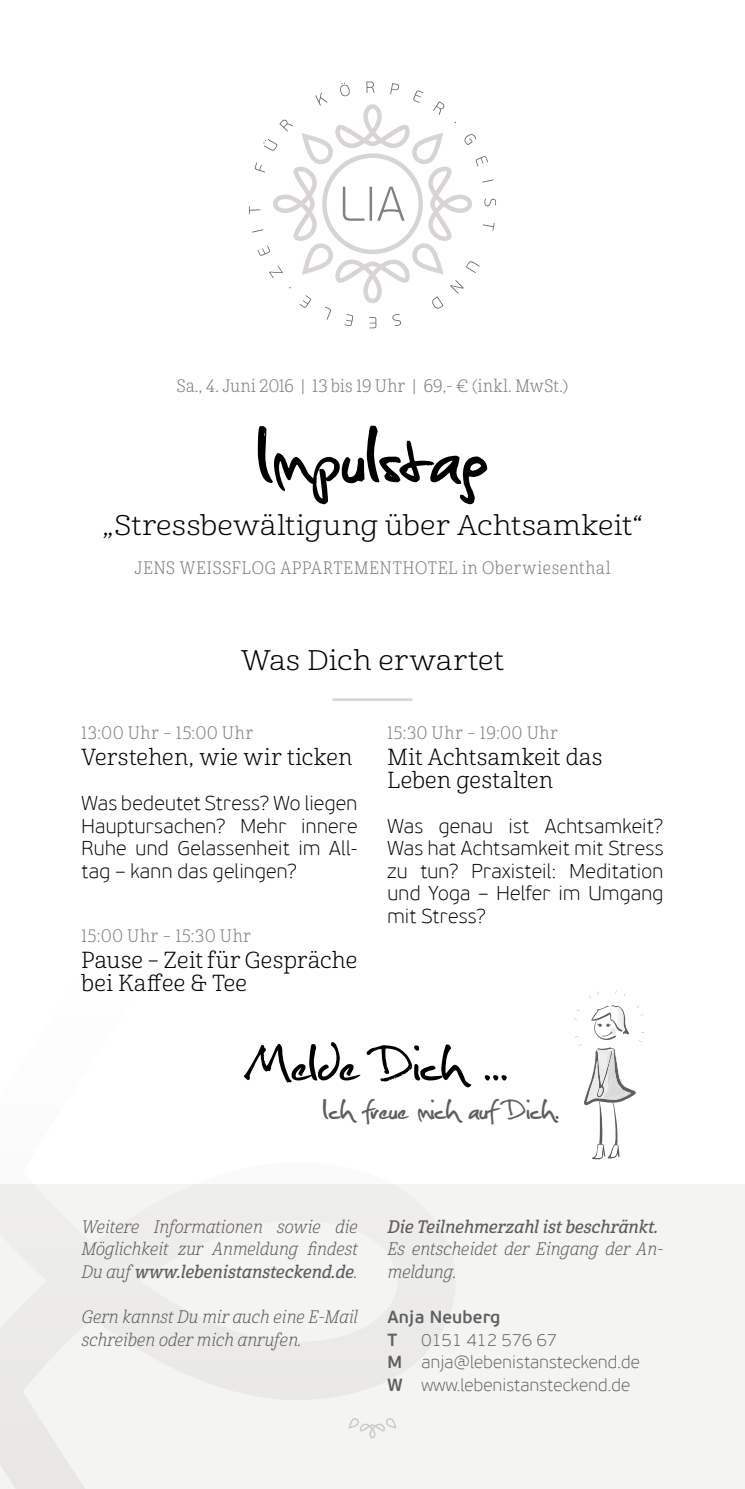
<style>
.page{position:relative;width:745px;height:1489px;background:#fff}
.page>*{position:absolute;margin:0;border:0;box-sizing:border-box;transform-origin:0 0}
.t1{font:105px "Christopherhand";color:#000}
.t2{font:67.5px "Christopherhand";color:#000}
.t3{font:37.5px "Christopherhand";color:#5f5e5e}
.t4{font:27.5px "Cabrito Ext Boo";letter-spacing:.005em;color:#000}
.t5{font:22.5px/22.5px "Cabrito Nor Boo";letter-spacing:.015em;color:#000}
.t6{font:100 20px/22.5px "PF Beau Sans Pro";letter-spacing:.015em;color:#000;text-align:justify}
.t7{font:17.5px/22.5px "Cabrito Con Boo It";letter-spacing:.01em;color:#5f5e5e}
.t8{font:17.5px "Cabrito Con Boo";letter-spacing:.05em;color:#828180}
.t9{font:100 17.5px/22.5px "PF Beau Sans Pro";letter-spacing:.01em;color:#5f5e5e}
.t10{font:17.5px "Cabrito Con Dem It";letter-spacing:.01em;color:#5f5e5e}
.t11{font:17.5px "Cabrito Con Boo";letter-spacing:.025em;color:#828180}
.t12{font:600 17.5px/22.5px "PF Beau Sans Pro";letter-spacing:.01em;color:#5f5e5e}
.s1{font-family:"Cabrito Con Boo It"}
.s2{font-weight:600}
</style>
<div class="page">
<div style="left:0;top:1184px;width:744px;height:304px;background:#f4f4f2"></div>
<svg style="left:249px;top:81px;width:246px;height:247px"></svg>
<hr style="left:332px;top:698px;width:80px;height:2px;background:#d8d4d3">
<svg style="left:574px;top:1005px;width:70px;height:154px"></svg>
<p class="t11" style="left:177px;top:375px;width:393px">Sa., 4. Juni 2016 | 13 bis 19 Uhr | 69,- € (inkl. MwSt.)</p>
<h1 class="t1" style="left:256px;top:412px;width:234px">Impulstag</h1>
<h3 class="t4" style="left:102px;top:508px;width:542px">„Stressbewältigung über Achtsamkeit“</h3>
<p class="t8" style="left:134px;top:557px;width:477px">JENS WEISSFLOG APPARTEMENTHOTEL in Oberwiesenthal</p>
<h3 class="t4" style="left:241px;top:643px;width:264px">Was Dich erwartet</h3>
<p class="t8" style="left:81px;top:722px;width:173px">13:00 Uhr – 15:00 Uhr</p>
<p class="t5" style="left:81px;top:746px;width:272px">Verstehen, wie wir ticken</p>
<p class="t6" style="left:81px;top:792px;width:277px">Was bedeutet Stress? Wo liegen Hauptursachen? Mehr innere Ruhe und Gelassenheit im All&shy;tag – kann das gelingen?</p>
<p class="t8" style="left:81px;top:925px;width:171px">15:00 Uhr – 15:30 Uhr</p>
<p class="t5" style="left:81px;top:949px;width:277px">Pause – Zeit für Gespräche bei Kaffee &amp; Tee</p>
<p class="t8" style="left:387px;top:722px;width:172px">15:30 Uhr – 19:00 Uhr</p>
<p class="t5" style="left:387px;top:746px;width:216px">Mit Achtsamkeit das<br>Leben gestalten</p>
<p class="t6" style="left:387px;top:814px;width:277px">Was genau ist Achtsamkeit?<br>Was hat Achtsamkeit mit Stress zu tun? Praxisteil: Meditation und Yoga – Helfer im Umgang mit Stress?</p>
<h2 class="t2" style="left:246px;top:1035px;width:264px">Melde Dich ...</h2>
<h3 class="t3" style="left:322px;top:1093px;width:238px">Ich freue mich auf Dich.</h3>
<p class="t7" style="left:81px;top:1215px;width:277px">Weitere Informationen sowie die<br>Möglichkeit zur Anmeldung findest</p>
<p class="t10" style="left:81px;top:1261px;width:277px"><span class="s1">Du auf</span> www.lebenistansteckend.de<span class="s1">.</span></p>
<p class="t7" style="left:81px;top:1305px;width:277px">Gern kannst Du mir auch eine E-Mail schreiben oder mich anrufen.</p>
<p class="t10" style="left:387px;top:1216px;width:272px">Die Teilnehmerzahl ist beschränkt.</p>
<p class="t7" style="left:387px;top:1238px;width:277px">Es entscheidet der Eingang der An&shy;meldung.</p>
<p class="t12" style="left:387px;top:1305px;width:114px">Anja Neuberg<br>T</p>
<p class="t9" style="left:387px;top:1328px;width:254px;text-indent:34px">0151 412 576 67<br><span class="s2">M</span> anja@lebenistansteckend.de<br><span class="s2">W</span> www.lebenistansteckend.de</p>
</div>
